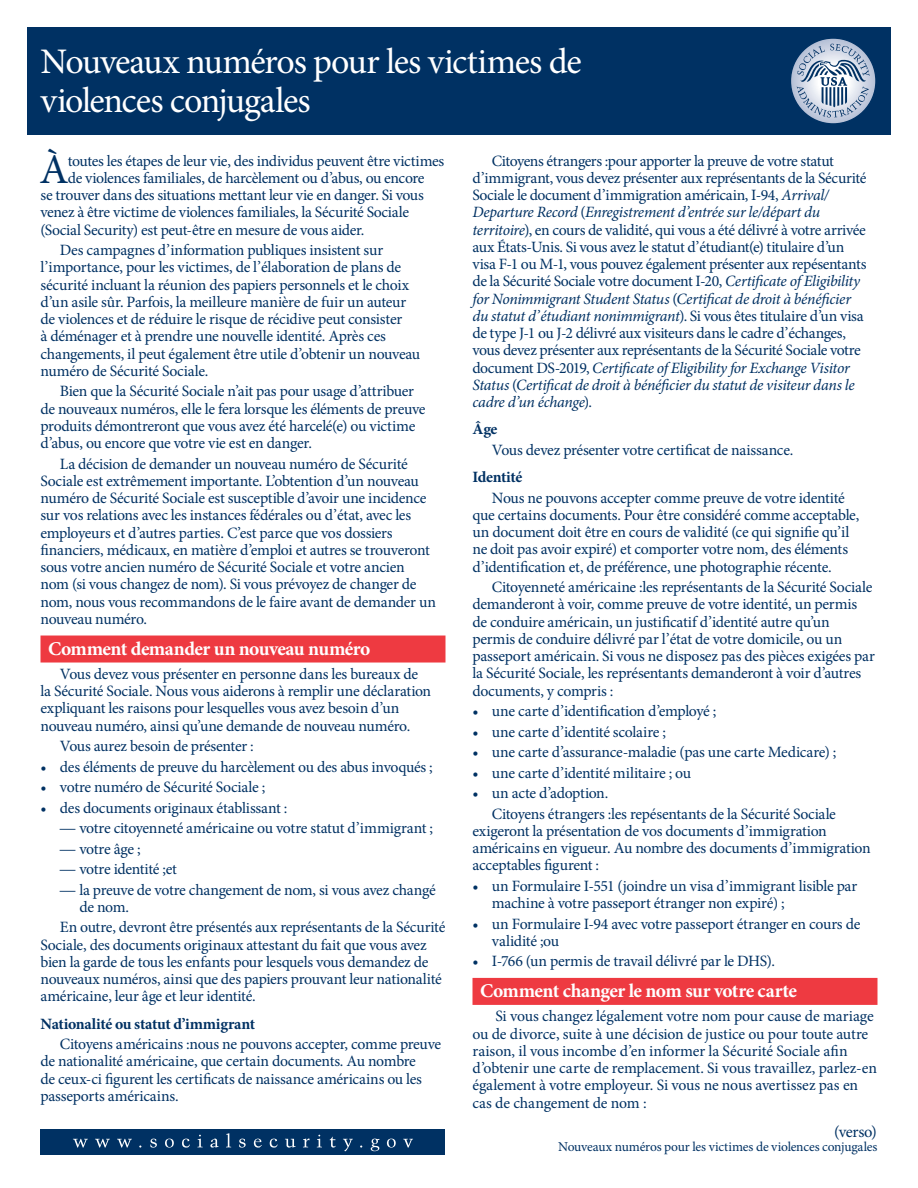
<style>
.page{position:relative;width:918px;height:1188px;background:#fff}
.page>*{position:absolute;margin:0;border:0;box-sizing:border-box;transform-origin:0 0}
.Intro_Paragraph{font:42.3px "Minion Pro";color:#003163}
.Pub_Title{font:36px/39px "Minion Pro";letter-spacing:-.035em;color:#fff}
.H1-1{font:700 19.5px "Minion Pro";letter-spacing:-.03em;color:#fff}
.t1{font:16.5px "Minion Pro";letter-spacing:-.02em;color:#003163}
.Paragraph{font:15.75px/17.2px "Minion Pro";letter-spacing:-.02em;color:#003163}
.Intro_Paragraph-2{font:15.75px "Minion Pro";letter-spacing:-.02em;color:#003163}
.t2{font:700 15.75px "Minion Pro";letter-spacing:-.02em;color:#003163}
.t3{font:13.5px "Minion Pro";letter-spacing:-.015em;color:#003163}
.s1{font-style:italic}
.s2{font-family:"Trump Mediaeval"}
</style>
<div class="page">
<div style="left:27px;top:27px;width:864px;height:108px;background:#003163"></div>
<div style="left:40px;top:1130px;width:406px;height:25px;background:#003163"></div>
<svg style="left:73px;top:1133px;width:340px;height:18px"></svg>
<svg style="left:790px;top:38px;width:86px;height:86px"></svg>
<svg style="left:797px;top:44px;width:73px;height:74px;background:#9eafc5"></svg>
<div style="left:40px;top:636px;width:406px;height:27px;background:#ee3a41"></div>
<div style="left:472px;top:978px;width:406px;height:27px;background:#ee3a41"></div>
<p class="Pub_Title" style="left:40px;top:42px;width:543px">Nouveaux numéros pour les victimes de violences conjugales</p>
<p class="Intro_Paragraph" style="left:40px;top:141px;width:31px">À</p>
<p class="Intro_Paragraph-2" style="left:68px;top:150px;width:378px">toutes les étapes de leur vie, des individus peuvent être victimes</p>
<p class="Paragraph" style="left:472px;top:152px;width:395px;text-indent:19px">Citoyens étrangers :pour apporter la preuve de votre statut d’immigrant, vous devez présenter aux représentants de la Sécurité Sociale le document d’immigration américain, I-94, <span class="s1">Arrival/ Departure Record</span> (<span class="s1">Enregistrement d’entrée sur le/départ du territoire</span>), en cours de validité, qui vous a été délivré à votre arrivée aux États-Unis. Si vous avez le statut d’étudiant(e) titulaire d’un visa F-1 ou M-1, vous pouvez également présenter aux repésentants de la Sécurité Sociale votre document I-20, <span class="s1">Certificate of Eligibility for Nonimmigrant Student Status</span> (<span class="s1">Certificat de droit à bénéficier du statut d’étudiant nonimmigrant</span>). Si vous êtes titulaire d’un visa de type J-1 ou J-2 délivré aux visiteurs dans le cadre d’échanges, vous devez présenter aux représentants de la Sécurité Sociale votre document DS-2019, <span class="s1">Certificate of Eligibility for Exchange Visitor Status</span> (<span class="s1">Certificat de droit à bénéficier du statut de visiteur dans le cadre d’un échange</span>).</p>
<h2 class="t2" style="left:472px;top:418px;width:27px">Âge</h2>
<p class="Paragraph" style="left:492px;top:441px;width:303px">Vous devez présenter votre certificat de naissance.</p>
<h2 class="t2" style="left:472px;top:466px;width:51px">Identité</h2>
<p class="Paragraph" style="left:472px;top:489px;width:388px;text-indent:19px">Nous ne pouvons accepter comme preuve de votre identité que certains documents. Pour être considéré comme acceptable, un document doit être en cours de validité (ce qui signifie qu’il ne doit pas avoir expiré) et comporter votre nom, des éléments d’identification et, de préférence, une photographie récente.</p>
<p class="Paragraph" style="left:472px;top:579px;width:404px;text-indent:19px">Citoyenneté américaine :les représentants de la Sécurité Sociale demanderont à voir, comme preuve de votre identité, un permis de conduire américain, un justificatif d’identité autre qu’un permis de conduire délivré par l’état de votre domicile, ou un passeport américain. Si vous ne disposez pas des pièces exigées par la Sécurité Sociale, les représentants demanderont à voir d’autres documents, y compris :</p>
<p class="Paragraph" style="left:472px;top:703px;width:246px">• une carte d’identification d’employé ;</p>
<p class="Paragraph" style="left:472px;top:723px;width:195px">• une carte d’identité scolaire ;</p>
<p class="Paragraph" style="left:472px;top:744px;width:365px">• une carte d’assurance-maladie (pas une carte Medicare) ;</p>
<p class="Paragraph" style="left:472px;top:764px;width:220px">• une carte d’identité militaire ; ou</p>
<p class="Paragraph" style="left:472px;top:785px;width:137px">• un acte d’adoption.</p>
<p class="Paragraph" style="left:472px;top:805px;width:400px;text-indent:19px">Citoyens étrangers :les repésentants de la Sécurité Sociale exigeront la présentation de vos documents d’immigration américains en vigueur. Au nombre des documents d’immigration acceptables figurent :</p>
<p class="Paragraph" style="left:492px;top:877px;width:367px;text-indent:-19px">• un Formulaire I-551 (joindre un visa d’immigrant lisible par machine à votre passeport étranger non expiré) ;</p>
<p class="Paragraph" style="left:492px;top:915px;width:370px;text-indent:-19px">• un Formulaire I-94 avec votre passeport étranger en cours de validité ;ou</p>
<p class="Paragraph" style="left:472px;top:953px;width:304px">• I-766 (un permis de travail délivré par le DHS).</p>
<h1 class="H1-1" style="left:480px;top:977px;width:319px">Comment changer le nom sur votre carte</h1>
<p class="Paragraph" style="left:473px;top:1008px;width:406px;text-indent:23px">Si vous changez légalement votre nom pour cause de mariage ou de divorce, suite à une décision de justice ou pour toute autre raison, il vous incombe d’en informer la Sécurité Sociale afin d’obtenir une carte de remplacement. Si vous travaillez, parlez-en également à votre employeur. Si vous ne nous avertissez pas en cas de changement de nom :</p>
<p class="Intro_Paragraph-2" style="left:68px;top:167px;width:358px">de violences familiales, de harcèlement ou d’abus, ou encore</p>
<p class="Intro_Paragraph-2" style="left:41px;top:185px;width:385px">se trouver dans des situations mettant leur vie en danger. Si vous</p>
<p class="Intro_Paragraph-2" style="left:41px;top:202px;width:370px">venez à être victime de violences familiales, la Sécurité Sociale</p>
<p class="Intro_Paragraph-2" style="left:41px;top:219px;width:325px">(Social Security) est peut-être en mesure de vous aider.</p>
<p class="Paragraph" style="left:41px;top:242px;width:381px;text-indent:19px">Des campagnes d’information publiques insistent sur l’importance, pour les victimes, de l’élaboration de plans de sécurité incluant la réunion des papiers personnels et le choix d’un asile sûr. Parfois, la meilleure manière de fuir un auteur de violences et de réduire le risque de récidive peut consister<br>à déménager et à prendre une nouvelle identité. Après ces changements, il peut également être utile d’obtenir un nouveau numéro de Sécurité Sociale.</p>
<p class="Paragraph" style="left:41px;top:383px;width:387px;text-indent:19px">Bien que la Sécurité Sociale n’ait pas pour usage d’attribuer de nouveaux numéros, elle le fera lorsque les éléments de preuve produits démontreront que vous avez été harcelé(e) ou victime d’abus, ou encore que votre vie est en danger.</p>
<p class="Paragraph" style="left:41px;top:455px;width:397px;text-indent:19px">La décision de demander un nouveau numéro de Sécurité Sociale est extrêmement importante. L’obtention d’un nouveau numéro de Sécurité Sociale est susceptible d’avoir une incidence sur vos relations avec les instances fédérales ou d’état, avec les employeurs et d’autres parties. C’est parce que vos dossiers financiers, médicaux, en matière d’emploi et autres se trouveront sous votre ancien numéro de Sécurité Sociale et votre ancien nom (si vous changez de nom). Si vous prévoyez de changer de nom, nous vous recommandons de le faire avant de demander un nouveau numéro.</p>
<h1 class="H1-1" style="left:48px;top:635px;width:324px">Comment demander un nouveau numéro</h1>
<p class="Paragraph" style="left:41px;top:665px;width:392px;text-indent:19px">Vous devez vous présenter en personne dans les bureaux de la Sécurité Sociale. Nous vous aiderons à remplir une déclaration expliquant les raisons pour lesquelles vous avez besoin d’un nouveau numéro, ainsi qu’une demande de nouveau numéro.</p>
<p class="Paragraph" style="left:60px;top:738px;width:195px">Vous aurez besoin de présenter :</p>
<p class="Paragraph" style="left:41px;top:758px;width:394px">• des éléments de preuve du harcèlement ou des abus invoqués ;</p>
<p class="Paragraph" style="left:40px;top:779px;width:226px">• votre numéro de Sécurité Sociale ;</p>
<p class="Paragraph" style="left:40px;top:799px;width:249px">• des documents originaux établissant :</p>
<p class="Paragraph" style="left:60px;top:820px;width:375px"><span class="s2">—</span> votre citoyenneté américaine ou votre statut d’immigrant ;</p>
<p class="Paragraph" style="left:60px;top:840px;width:82px"><span class="s2">—</span> votre âge ;</p>
<p class="Paragraph" style="left:60px;top:861px;width:119px"><span class="s2">—</span> votre identité ;et</p>
<p class="Paragraph" style="left:79px;top:881px;width:358px;text-indent:-19px"><span class="s2">—</span> la preuve de votre changement de nom, si vous avez changé de nom.</p>
<p class="Paragraph" style="left:41px;top:919px;width:406px;text-indent:19px">En outre, devront être présentés aux représentants de la Sécurité Sociale, des documents originaux attestant du fait que vous avez bien la garde de tous les enfants pour lesquels vous demandez de nouveaux numéros, ainsi que des papiers prouvant leur nationalité américaine, leur âge et leur identité.</p>
<h2 class="t2" style="left:41px;top:1012px;width:216px">Nationalité ou statut d’immigrant</h2>
<p class="Paragraph" style="left:40px;top:1036px;width:402px;text-indent:19px">Citoyens américains :nous ne pouvons accepter, comme preuve de nationalité américaine, que certain documents. Au nombre<br>de ceux-ci figurent les certificats de naissance américains ou les passeports américains.</p>
<p class="t1" style="left:834px;top:1120px;width:44px">(verso)</p>
<p class="t3" style="left:558px;top:1138px;width:321px">Nouveaux numéros pour les victimes de violences conjugales</p>
</div>
